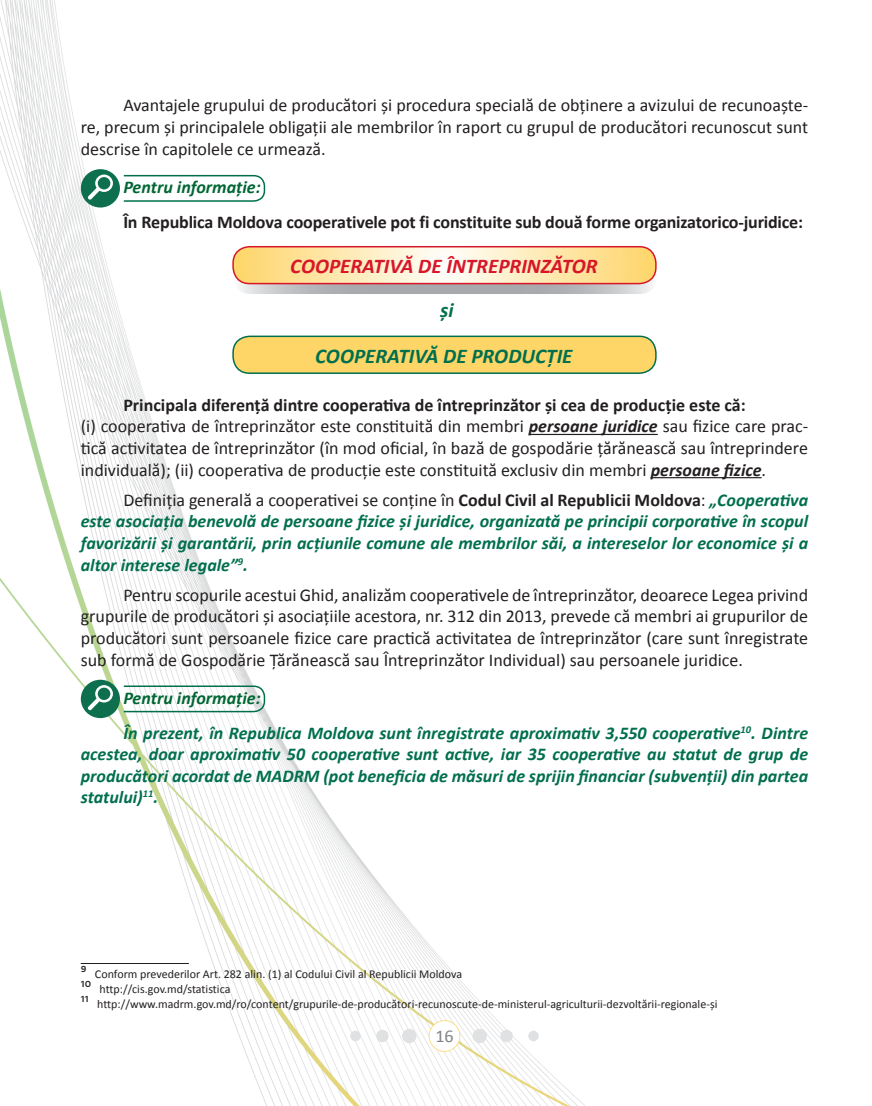
<style>
.page{position:relative;width:872px;height:1106px;background:#fff}
.page>*{position:absolute;margin:0;border:0;box-sizing:border-box;transform-origin:0 0}
.textul_total{font:italic 700 21px "Calibri";color:#d71729}
.textul_total-2{font:italic 700 21px "Calibri";color:#016f4e}
.textul_total-3{font:18px/21.6px "Calibri";color:#231f20;text-align:justify}
.textul_total-4{font:italic 700 18px/21.6px "Calibri";color:#016f4e;text-align:justify}
.textul_total-5{font:700 18px "Calibri";letter-spacing:-.01em;color:#231f20}
.textul_total-6{font:italic 700 18px "Calibri";color:#063}
.t1{font:18px "Calibri";color:#808285}
.textul_de_jos{font:12px "Calibri";color:#231f20}
.s1{font-weight:700;font-style:italic}
.s2{font-weight:400;font-style:normal;color:#231f20}
.s3{font-style:normal;color:#231f20}
.s4{font-size:16.5px}
</style>
<div class="page">
<img style="left:0;top:0;width:762px;height:1106px">
<div style="left:402px;top:1028px;width:14px;height:15px;background:#e0e1e2;border-radius:50%"></div>
<div style="left:376px;top:1029px;width:12px;height:13px;background:#e0e1e2;border-radius:50%"></div>
<div style="left:350px;top:1030px;width:11px;height:11px;background:#e0e1e2;border-radius:50%"></div>
<div style="left:472px;top:1028px;width:15px;height:15px;background:#e0e1e2;border-radius:50%"></div>
<div style="left:500px;top:1029px;width:13px;height:13px;background:#e0e1e2;border-radius:50%"></div>
<div style="left:528px;top:1030px;width:11px;height:11px;background:#e0e1e2;border-radius:50%"></div>
<svg style="left:429px;top:1020px;width:31px;height:31px"></svg>
<svg style="left:233px;top:247px;width:423px;height:47px;background:#eddcb3"></svg>
<div style="left:232px;top:246px;width:424px;height:38px;border:2px solid #d71729;border-radius:16px"></div>
<div style="left:233px;top:336px;width:423px;height:37px;background:#fed667;border-radius:16px"></div>
<div style="left:232px;top:335px;width:424px;height:39px;border:2px solid #016f4e;border-radius:16px"></div>
<hr style="left:529px;top:434px;width:129px;height:1px;background:#231f20">
<hr style="left:650px;top:477px;width:111px;height:1px;background:#231f20">
<hr style="left:81px;top:963px;width:108px;height:1px;background:#231f20">
<svg style="left:122px;top:174px;width:144px;height:28px"></svg>
<svg style="left:122px;top:684px;width:144px;height:29px"></svg>
<div style="left:81px;top:169px;width:39px;height:38px;background:#0e6f4e;border-radius:50%"></div>
<svg style="left:88px;top:174px;width:25px;height:26px"></svg>
<div style="left:81px;top:679px;width:39px;height:39px;background:#0e6f4e;border-radius:50%"></div>
<svg style="left:88px;top:685px;width:25px;height:25px"></svg>
<p class="textul_total-3" style="left:81px;top:95px;width:729px;text-indent:43px">Avantajele grupului de producători și procedura specială de obținere a avizului de recunoaște&shy;re, precum și principalele obligații ale membrilor în raport cu grupul de producători recunoscut sunt descrise în capitolele ce urmează.</p>
<p class="textul_total-6" style="left:123px;top:176px;width:139px">Pentru informație:</p>
<p class="textul_total-5" style="left:123px;top:210px;width:681px">În Republica Moldova cooperativele pot fi constituite sub două forme organizatorico-juridice:</p>
<p class="textul_total" style="left:290px;top:253px;width:309px">COOPERATIVĂ DE ÎNTREPRINZĂTOR</p>
<p class="textul_total-2" style="left:440px;top:297px;width:15px">și</p>
<p class="textul_total-2" style="left:315px;top:342px;width:259px">COOPERATIVĂ DE PRODUCȚIE</p>
<p class="textul_total-5" style="left:123px;top:393px;width:624px">Principala diferență dintre cooperativa de întreprinzător și cea de producție este că:</p>
<p class="textul_total-3" style="left:81px;top:416px;width:729px">(i) cooperativa de întreprinzător este constituită din membri <span class="s1">persoane juridice</span> sau fizice care prac&shy;tică activitatea de întreprinzător (în mod oficial, în bază de gospodărie țărănească sau întreprindere individuală); (ii) cooperativa de producție este constituită exclusiv din membri <span class="s1">persoane fizice</span>.</p>
<p class="textul_total-4" style="left:81px;top:489px;width:729px;text-indent:43px"><span class="s2">Definiția generală a cooperativei se conține în</span> <span class="s3">Codul Civil al Republicii Moldova</span><span class="s2">:</span> „Cooperativa este asociaţia benevolă de persoane fizice şi juridice, organizată pe principii corporative în scopul favorizării şi garantării, prin acţiunile comune ale membrilor săi, a intereselor lor economice şi a altor interese legale”<sup>9</sup>.</p>
<p class="textul_total-3" style="left:81px;top:584px;width:729px;text-indent:43px">Pentru scopurile acestui Ghid, analizăm cooperativele de întreprinzător, deoarece Legea privind grupurile de producători și asociațiile acestora, nr. 312 din 2013, prevede că membri ai grupurilor de producători sunt persoanele fizice care practică activitatea de întreprinzător (care sunt înregistrate sub formă de Gospodărie Țărănească sau Întreprinzător Individual) sau persoanele juridice.</p>
<p class="textul_total-6" style="left:123px;top:686px;width:139px">Pentru informație:</p>
<p class="textul_total-4" style="left:81px;top:721px;width:729px;text-indent:43px">În prezent, în Republica Moldova sunt înregistrate aproximativ 3,550 cooperative<sup>10</sup>. Dintre acestea, doar aproximativ 50 cooperative sunt active, iar 35 cooperative au statut de grup de producători acordat de MADRM (pot beneficia de măsuri de sprijin financiar (subvenții) din partea statului)<sup>11</sup>.</p>
<p class="textul_de_jos" style="left:81px;top:966px;width:383px"><span class="s4">9</span> Conform prevederilor Art. 282 alin. (1) al Codului Civil al Republicii Moldova</p>
<p class="textul_de_jos" style="left:81px;top:981px;width:151px"><span class="s4">10</span> http://cis.gov.md/statistica</p>
<p class="textul_de_jos" style="left:81px;top:996px;width:638px"><span class="s4">11</span> http://www.madrm.gov.md/ro/content/grupurile-de-producători-recunoscute-de-ministerul-agriculturii-dezvoltării-regionale-și</p>
<p class="t1" style="left:435px;top:1024px;width:20px">16</p>
</div>
